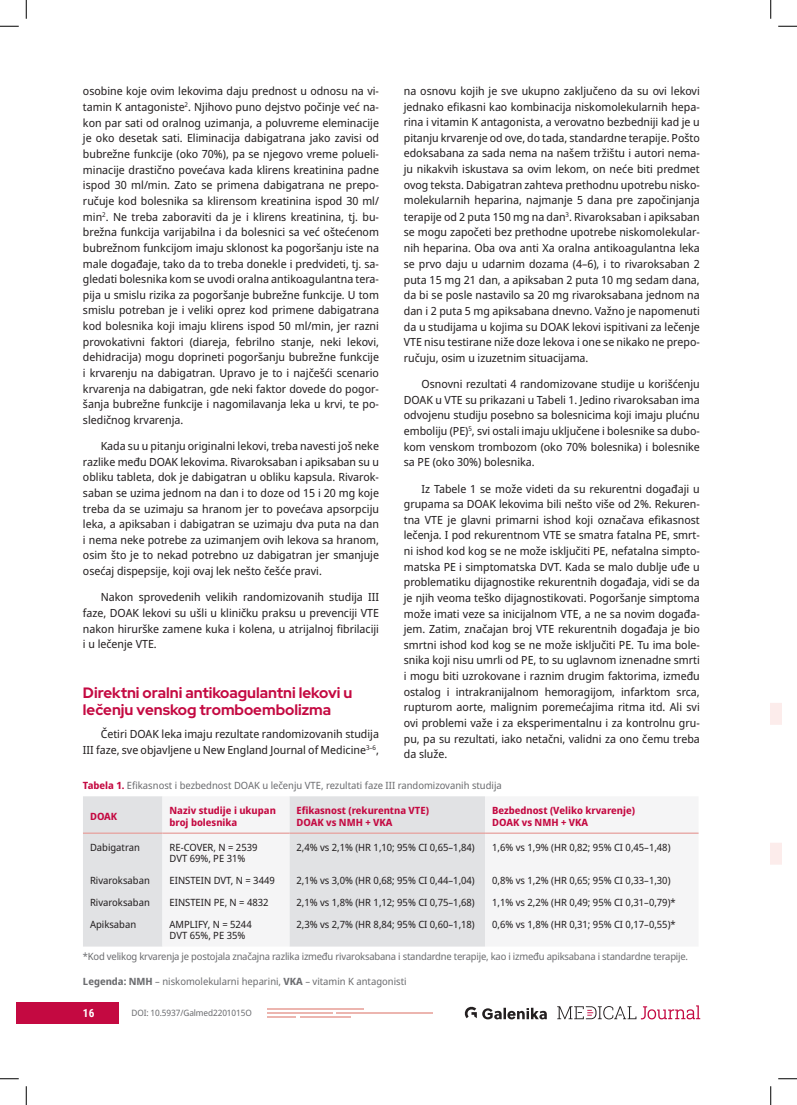
<style>
.page{position:relative;width:797px;height:1105px;background:#fff}
.page>*{position:absolute;margin:0;border:0;box-sizing:border-box;transform-origin:0 0}
.Podnaslov{font:700 15px/17.5px "Red Hat Display";color:#c40941}
.Paragraf_-_Glavni{font:11.25px/15.6px "Noto Sans Display";color:#231f20;text-align:justify}
.t1{font:700 11.25px "Roboto Condensed";color:#fff}
.Paragraf_-_Tabela{font:10px/11.2px "Noto Sans Display";color:#231f20}
.Tabela_opis{font:10px "Noto Sans Display";color:#6c6d70}
.Tabela_opis-2{font:10px "Noto Sans Display";letter-spacing:-.02em;color:#6c6d70}
.Paragraf_-_Tabela-2{font:700 10px/11.2px "Noto Sans Display";color:#c40941}
.t2{font:8.75px "Noto Sans Display";letter-spacing:-.01em;color:#6c6d70}
.s1{font-weight:700;color:#c40941}
.s2{font-weight:700}
</style>
<div class="page">
<svg style="left:464px;top:1005px;width:236px;height:14px"></svg>
<svg style="left:770px;top:703px;width:11px;height:162px"></svg>
<div style="left:16px;top:1002px;width:102px;height:22px;background:#c40941"></div>
<hr style="left:268px;top:1012px;width:65px;height:1px;background:#ecb5af">
<hr style="left:336px;top:1012px;width:96px;height:1px;background:#ecb5af">
<hr style="left:268px;top:1008px;width:96px;height:2px;background:#ecb5af">
<svg style="left:268px;top:1016px;width:28px;height:1px"></svg>
<hr style="left:299px;top:1016px;width:51px;height:1px;background:#ecb5af">
<div style="left:83px;top:796px;width:79px;height:150px;background:#e1e2e4"></div>
<svg style="left:162px;top:796px;width:323px;height:150px;fill:#e1e2e4"></svg>
<hr style="left:83px;top:832px;width:79px;height:2px;background:#e69f9c">
<hr style="left:162px;top:832px;width:127px;height:2px;background:#e69f9c">
<hr style="left:289px;top:832px;width:196px;height:2px;background:#e69f9c">
<hr style="left:485px;top:832px;width:213px;height:2px;background:#e69f9c">
<svg style="left:0;top:25px;width:19px;height:2px"></svg>
<svg style="left:778px;top:25px;width:19px;height:2px"></svg>
<svg style="left:0;top:1078px;width:19px;height:1px"></svg>
<svg style="left:778px;top:1078px;width:19px;height:1px"></svg>
<svg style="left:25px;top:0;width:2px;height:19px"></svg>
<svg style="left:25px;top:1086px;width:2px;height:19px"></svg>
<svg style="left:770px;top:0;width:1px;height:19px"></svg>
<svg style="left:770px;top:1086px;width:1px;height:19px"></svg>
<p class="Paragraf_-_Glavni" style="left:404px;top:83px;width:297px">na osnovu kojih je sve ukupno zaključeno da su ovi lekovi jednako efikasni kao kombinacija niskomolekularnih hepa&shy;rina i vitamin K antagonista, a verovatno bezbedniji kad je u pitanju krvarenje od ove, do tada, standardne terapije. Pošto edoksabana za sada nema na našem tržištu i autori nema&shy;ju nikakvih iskustava sa ovim lekom, on neće biti predmet ovog teksta. Dabigatran zahteva prethodnu upotrebu nisko&shy;molekularnih heparina, najmanje 5 dana pre započinjanja terapije od 2 puta 150 mg na dan<sup>3</sup>. Rivaroksaban i apiksaban se mogu započeti bez prethodne upotrebe niskomolekular&shy;nih heparina. Oba ova anti Xa oralna antikoagulantna leka se prvo daju u udarnim dozama (4–6), i to rivaroksaban 2 puta 15 mg 21 dan, a apiksaban 2 puta 10 mg sedam dana, da bi se posle nastavilo sa 20 mg rivaroksabana jednom na dan i 2 puta 5 mg apiksabana dnevno. Važno je napomenuti da u studijama u kojima su DOAK lekovi ispitivani za lečenje VTE nisu testirane niže doze lekova i one se nikako ne prepo&shy;ručuju, osim u izuzetnim situacijama.</p>
<p class="Paragraf_-_Glavni" style="left:404px;top:376px;width:297px;text-indent:18px">Osnovni rezultati 4 randomizovane studije u korišćenju DOAK u VTE su prikazani u Tabeli 1. Jedino rivaroksaban ima odvojenu studiju posebno sa bolesnicima koji imaju plućnu emboliju (PE)<sup>5</sup>, svi ostali imaju uključene i bolesnike sa dubo&shy;kom venskom trombozom (oko 70% bolesnika) i bolesnike sa PE (oko 30%) bolesnika.</p>
<p class="Paragraf_-_Glavni" style="left:404px;top:481px;width:297px;text-indent:18px">Iz Tabele 1 se može videti da su rekurentni događaji u grupama sa DOAK lekovima bili nešto više od 2%. Rekuren&shy;tna VTE je glavni primarni ishod koji označava efikasnost lečenja. I pod rekurentnom VTE se smatra fatalna PE, smrt&shy;ni ishod kod kog se ne može isključiti PE, nefatalna simpto&shy;matska PE i simptomatska DVT. Kada se malo dublje uđe u problematiku dijagnostike rekurentnih događaja, vidi se da je njih veoma teško dijagnostikovati. Pogoršanje simptoma može imati veze sa inicijalnom VTE, a ne sa novim događa&shy;jem. Zatim, značajan broj VTE rekurentnih događaja je bio smrtni ishod kod kog se ne može isključiti PE. Tu ima bole&shy;snika koji nisu umrli od PE, to su uglavnom iznenadne smrti i mogu biti uzrokovane i raznim drugim faktorima, između ostalog i intrakranijalnom hemoragijom, infarktom srca, rupturom aorte, malignim poremećajima ritma itd. Ali svi ovi problemi važe i za eksperimentalnu i za kontrolnu gru&shy;pu, pa su rezultati, iako netačni, validni za ono čemu treba da služe.</p>
<p class="Tabela_opis" style="left:83px;top:778px;width:420px"><span class="s1">Tabela 1.</span> Efikasnost i bezbednost DOAK u lečenju VTE, rezultati faze III randomizovanih studija</p>
<p class="Paragraf_-_Tabela-2" style="left:90px;top:811px;width:29px">DOAK</p>
<p class="Paragraf_-_Tabela-2" style="left:169px;top:805px;width:108px">Naziv studije i ukupan broj bolesnika</p>
<p class="Paragraf_-_Tabela-2" style="left:296px;top:805px;width:134px">Efikasnost (rekurentna VTE)<br>DOAK vs NMH + VKA</p>
<p class="Paragraf_-_Tabela-2" style="left:492px;top:805px;width:144px">Bezbednost (Veliko krvarenje)<br>DOAK vs NMH + VKA</p>
<p class="Paragraf_-_Tabela" style="left:90px;top:842px;width:51px">Dabigatran</p>
<p class="Paragraf_-_Tabela" style="left:90px;top:875px;width:61px">Rivaroksaban</p>
<p class="Paragraf_-_Tabela" style="left:90px;top:897px;width:61px">Rivaroksaban</p>
<p class="Paragraf_-_Tabela" style="left:90px;top:919px;width:48px">Apiksaban</p>
<p class="Paragraf_-_Glavni" style="left:83px;top:83px;width:297px">osobine koje ovim lekovima daju prednost u odnosu na vi&shy;tamin K antagoniste<sup>2</sup>. Njihovo puno dejstvo počinje već na&shy;kon par sati od oralnog uzimanja, a poluvreme eleminacije je oko desetak sati. Eliminacija dabigatrana jako zavisi od bubrežne funkcije (oko 70%), pa se njegovo vreme polueli&shy;minacije drastično povećava kada klirens kreatinina padne ispod 30 ml/min. Zato se primena dabigatrana ne prepo&shy;ručuje kod bolesnika sa klirensom kreatinina ispod 30 ml/ min<sup>2</sup>. Ne treba zaboraviti da je i klirens kreatinina, tj. bu&shy;brežna funkcija varijabilna i da bolesnici sa već oštećenom bubrežnom funkcijom imaju sklonost ka pogoršanju iste na male događaje, tako da to treba donekle i predvideti, tj. sa&shy;gledati bolesnika kom se uvodi oralna antikoagulantna tera&shy;pija u smislu rizika za pogoršanje bubrežne funkcije. U tom smislu potreban je i veliki oprez kod primene dabigatrana kod bolesnika koji imaju klirens ispod 50 ml/min, jer razni provokativni faktori (diareja, febrilno stanje, neki lekovi, dehidracija) mogu doprineti pogoršanju bubrežne funkcije i krvarenju na dabigatran. Upravo je to i najčešći scenario krvarenja na dabigatran, gde neki faktor dovede do pogor&shy;šanja bubrežne funkcije i nagomilavanja leka u krvi, te po&shy;sledičnog krvarenja.</p>
<p class="Paragraf_-_Glavni" style="left:83px;top:438px;width:297px;text-indent:18px">Kada su u pitanju originalni lekovi, treba navesti još neke razlike među DOAK lekovima. Rivaroksaban i apiksaban su u obliku tableta, dok je dabigatran u obliku kapsula. Rivarok&shy;saban se uzima jednom na dan i to doze od 15 i 20 mg koje treba da se uzimaju sa hranom jer to povećava apsorpciju leka, a apiksaban i dabigatran se uzimaju dva puta na dan i nema neke potrebe za uzimanjem ovih lekova sa hranom, osim što je to nekad potrebno uz dabigatran jer smanjuje osećaj dispepsije, koji ovaj lek nešto češće pravi.</p>
<p class="Paragraf_-_Glavni" style="left:83px;top:590px;width:297px;text-indent:18px">Nakon sprovedenih velikih randomizovanih studija III faze, DOAK lekovi su ušli u kliničku praksu u prevenciji VTE nakon hirurške zamene kuka i kolena, u atrijalnoj fibrilaciji i u lečenje VTE.</p>
<p class="Podnaslov" style="left:83px;top:683px;width:271px">Direktni oralni antikoagulantni lekovi u lečenju venskog tromboembolizma</p>
<p class="Paragraf_-_Glavni" style="left:83px;top:726px;width:297px;line-height:16.2px;text-align:right">Četiri DOAK leka imaju rezultate randomizovanih studija<br>III faze, sve objavljene u New England Journal of Medicine<sup>3–6</sup>,</p>
<p class="Paragraf_-_Tabela" style="left:492px;top:842px;width:180px">1,6% vs 1,9% (HR 0,82; 95% CI 0,45–1,48)</p>
<p class="Paragraf_-_Tabela" style="left:492px;top:875px;width:180px">0,8% vs 1,2% (HR 0,65; 95% CI 0,33–1,30)</p>
<p class="Paragraf_-_Tabela" style="left:492px;top:897px;width:185px">1,1% vs 2,2% (HR 0,49; 95% CI 0,31–0,79)*</p>
<p class="Paragraf_-_Tabela" style="left:492px;top:919px;width:185px">0,6% vs 1,8% (HR 0,31; 95% CI 0,17–0,55)*</p>
<p class="Tabela_opis-2" style="left:83px;top:950px;width:606px">*Kod velikog krvarenja je postojala značajna razlika između rivaroksabana i standardne terapije, kao i između apiksabana i standardne terapije.</p>
<p class="Tabela_opis" style="left:83px;top:974px;width:325px"><span class="s2">Legenda: NMH</span> – niskomolekularni heparini, <span class="s2">VKA</span> – vitamin K antagonisti</p>
<p class="t2" style="left:131px;top:1006px;width:122px">DOI: 10.5937/Galmed2201015O</p>
<p class="Paragraf_-_Tabela" style="left:169px;top:842px;width:89px">RE-COVER, N = 2539<br>DVT 69%, PE 31%</p>
<p class="Paragraf_-_Tabela" style="left:169px;top:875px;width:107px">EINSTEIN DVT, N = 3449</p>
<p class="Paragraf_-_Tabela" style="left:169px;top:897px;width:100px">EINSTEIN PE, N = 4832</p>
<p class="Paragraf_-_Tabela" style="left:169px;top:919px;width:84px">AMPLIFY, N = 5244<br>DVT 65%, PE 35%</p>
<p class="Paragraf_-_Tabela" style="left:296px;top:842px;width:180px">2,4% vs 2,1% (HR 1,10; 95% CI 0,65–1,84)</p>
<p class="Paragraf_-_Tabela" style="left:296px;top:875px;width:180px">2,1% vs 3,0% (HR 0,68; 95% CI 0,44–1,04)</p>
<p class="Paragraf_-_Tabela" style="left:296px;top:897px;width:180px">2,1% vs 1,8% (HR 1,12; 95% CI 0,75–1,68)</p>
<p class="Paragraf_-_Tabela" style="left:296px;top:919px;width:180px">2,3% vs 2,7% (HR 8,84; 95% CI 0,60–1,18)</p>
<p class="t1" style="left:83px;top:1005px;width:13px">16</p>
</div>
